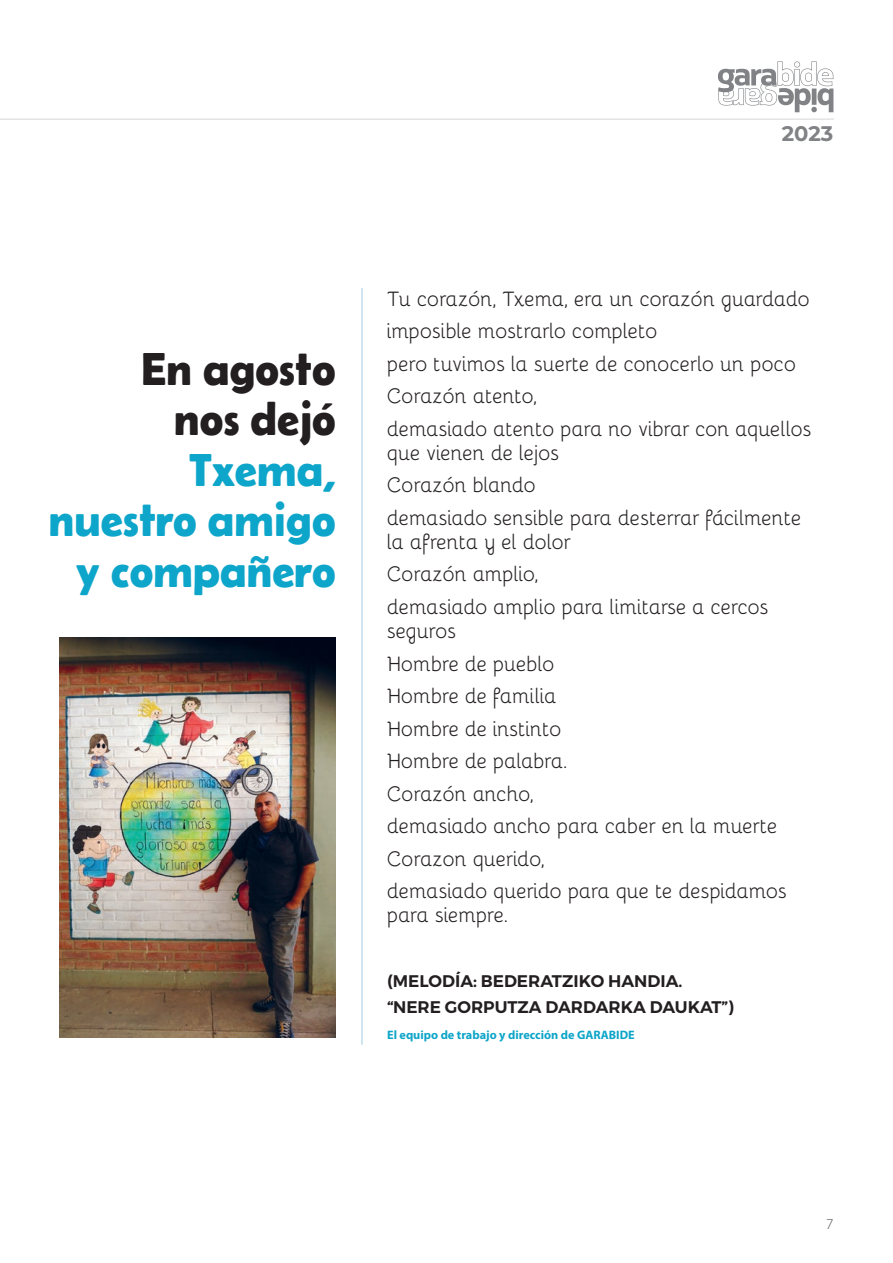
<style>
.page{position:relative;width:893px;height:1263px;background:#fff}
.page>*{position:absolute;margin:0;border:0;box-sizing:border-box;transform-origin:0 0}
.t1{font:600 45.9px/50.6px "Belanosima";letter-spacing:-.01em;color:#0da5c9;text-align:right}
.t2{font:600 45.9px/50.6px "Belanosima";letter-spacing:-.01em;color:#231f20;text-align:right}
.t3{font:700 21.15px "Montserrat";color:#808285}
.t4{font:21px/32.5px "Bellota";letter-spacing:-.02em;color:#231f20;scale:.96 1}
.t5{font:600 16.8px/26px "Montserrat";color:#231f20}
.t6{font:300 15px "Myriad Pro";color:#4b4c4d}
.t7{font:700 12.3px "Myriad Pro";color:#0da5c9}
</style>
<div class="page">
<svg style="left:718px;top:61px;width:115px;height:51px"></svg>
<hr style="left:361px;top:288px;width:2px;height:757px;background:#abd4e6">
<img style="left:59px;top:638px;width:277px;height:399px">
<p class="t3" style="left:782px;top:118px;width:53px">2023</p>
<h1 class="t2" style="left:141px;top:342px;width:197px">En agosto nos dejó</h1>
<h1 class="t1" style="left:49px;top:443px;width:289px">Txema, nuestro amigo y compañero</h1>
<p class="t4" style="left:387px;top:281px;width:444px">Tu corazón, Txema, era un corazón guardado imposible mostrarlo completo<br>pero tuvimos la suerte de conocerlo un poco Corazón atento,<br>demasiado atento para no vibrar con aquellos</p>
<p class="t4" style="left:387px;top:435px;width:433px">que vienen de lejos<br>Corazón blando<br>demasiado sensible para desterrar fácilmente</p>
<p class="t4" style="left:387px;top:524px;width:399px">la afrenta y el dolor<br>Corazón amplio,<br>demasiado amplio para limitarse a cercos</p>
<p class="t4" style="left:387px;top:613px;width:418px">seguros<br>Hombre de pueblo<br>Hombre de familia<br>Hombre de instinto<br>Hombre de palabra.<br>Corazón ancho,<br>demasiado ancho para caber en la muerte<br>Corazon querido,<br>demasiado querido para que te despidamos</p>
<p class="t4" style="left:387px;top:897px;width:128px">para siempre.</p>
<p class="t5" style="left:387px;top:968px;width:348px">(MELODÍA: BEDERATZIKO HANDIA. “NERE GORPUTZA DARDARKA DAUKAT”)</p>
<p class="t7" style="left:387px;top:1026px;width:249px">El equipo de trabajo y dirección de GARABIDE</p>
<p class="t6" style="left:826px;top:1214px;width:9px">7</p>
</div>
